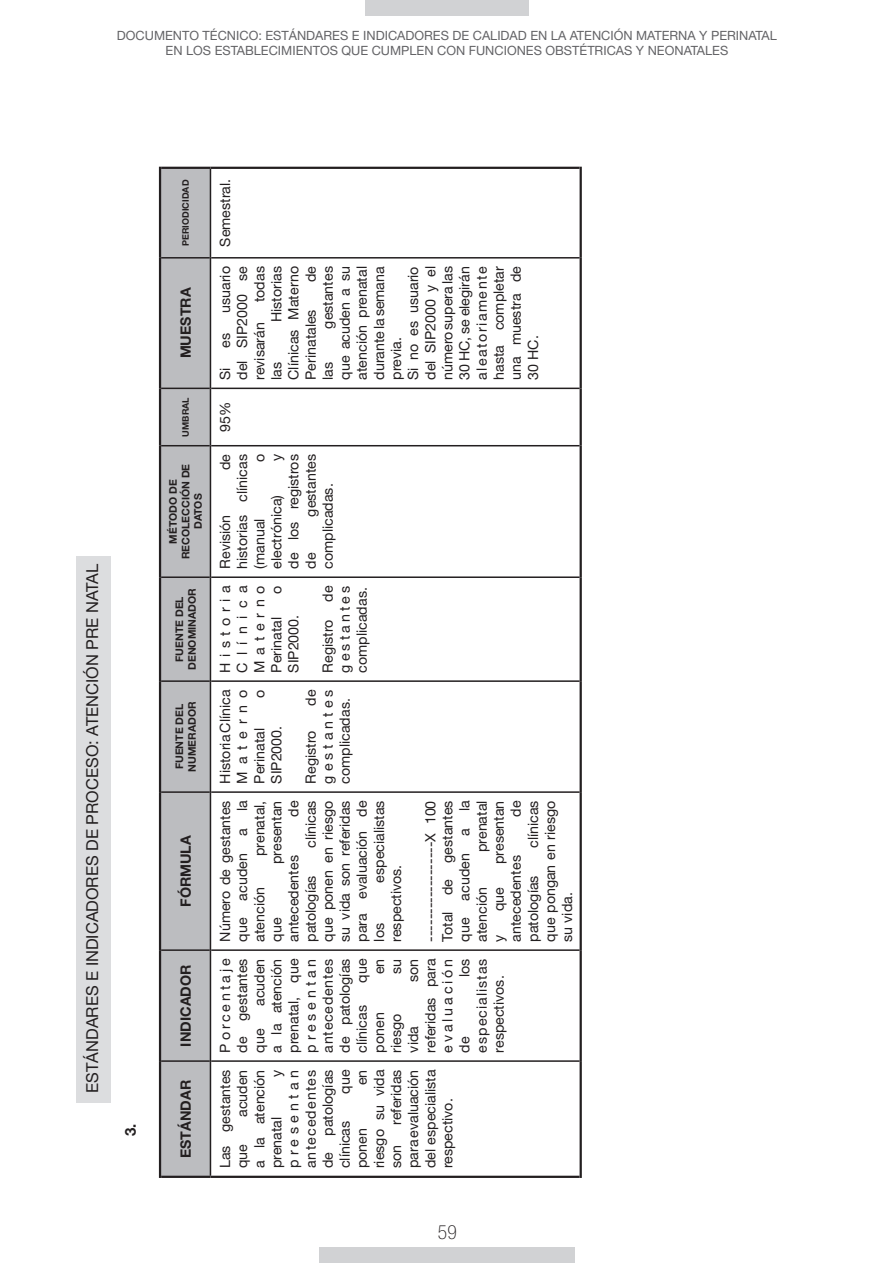
<style>
.page{position:relative;width:893px;height:1263px;background:#fff}
.page>*{position:absolute;margin:0;border:0;box-sizing:border-box;transform-origin:0 0}
.t1{font:100 condensed 19.5px "Helvetica Neue";color:#231f20}
.t2{font:16.5px "Helvetica Neue";color:#231f20}
.t3{font:700 15px "Helvetica Neue";color:#231f20}
.t4{font:14.25px/17.1px "Helvetica Neue";color:#231f20;text-align:justify}
.t5{font:700 14.25px "Helvetica Neue";color:#231f20}
.t6{font:12.75px/15.3px "Helvetica Neue";color:#636366;text-align:center}
.t7{font:700 10.5px/12.6px "Helvetica Neue";color:#231f20;text-align:center}
.t8{font:700 9px "Helvetica Neue";color:#231f20}
</style>
<div class="page">
<div style="left:365px;top:0;width:164px;height:16px;background:#d1d2d4"></div>
<div style="left:319px;top:1247px;width:255px;height:16px;background:#d1d2d4"></div>
<div style="left:76px;top:556px;width:34px;height:546px;background:#dcdddf"></div>
<div style="left:161px;top:169px;width:49px;height:1007px;background:#bcbdc0"></div>
<hr style="left:159px;top:1061px;width:2px;height:117px;background:#231f20">
<hr style="left:161px;top:1176px;width:49px;height:2px;background:#231f20">
<hr style="left:159px;top:950px;width:2px;height:111px;background:#231f20">
<hr style="left:159px;top:792px;width:2px;height:158px;background:#231f20">
<hr style="left:159px;top:681px;width:2px;height:111px;background:#231f20">
<hr style="left:159px;top:577px;width:2px;height:104px;background:#231f20">
<hr style="left:159px;top:446px;width:2px;height:131px;background:#231f20">
<hr style="left:159px;top:388px;width:2px;height:58px;background:#231f20">
<hr style="left:159px;top:258px;width:2px;height:130px;background:#231f20">
<hr style="left:159px;top:167px;width:2px;height:91px;background:#231f20">
<hr style="left:161px;top:167px;width:49px;height:2px;background:#231f20">
<hr style="left:210px;top:1176px;width:370px;height:2px;background:#231f20">
<hr style="left:210px;top:167px;width:370px;height:2px;background:#231f20">
<hr style="left:580px;top:1061px;width:2px;height:117px;background:#231f20">
<hr style="left:580px;top:950px;width:2px;height:111px;background:#231f20">
<hr style="left:580px;top:792px;width:2px;height:158px;background:#231f20">
<hr style="left:580px;top:681px;width:2px;height:111px;background:#231f20">
<hr style="left:580px;top:577px;width:2px;height:104px;background:#231f20">
<hr style="left:580px;top:446px;width:2px;height:131px;background:#231f20">
<hr style="left:580px;top:388px;width:2px;height:58px;background:#231f20">
<hr style="left:580px;top:258px;width:2px;height:130px;background:#231f20">
<hr style="left:580px;top:167px;width:2px;height:91px;background:#231f20">
<hr style="left:161px;top:1060px;width:49px;height:2px;background:#231f20">
<hr style="left:161px;top:949px;width:49px;height:2px;background:#231f20">
<hr style="left:161px;top:791px;width:49px;height:2px;background:#231f20">
<hr style="left:161px;top:680px;width:49px;height:2px;background:#231f20">
<hr style="left:161px;top:576px;width:49px;height:2px;background:#231f20">
<hr style="left:161px;top:445px;width:49px;height:1px;background:#231f20">
<hr style="left:161px;top:388px;width:49px;height:1px;background:#231f20">
<hr style="left:161px;top:257px;width:49px;height:2px;background:#231f20">
<hr style="left:210px;top:1061px;width:1px;height:115px;background:#231f20">
<hr style="left:210px;top:950px;width:1px;height:111px;background:#231f20">
<hr style="left:211px;top:1060px;width:369px;height:2px;background:#231f20">
<hr style="left:210px;top:792px;width:1px;height:158px;background:#231f20">
<hr style="left:211px;top:949px;width:369px;height:2px;background:#231f20">
<hr style="left:210px;top:681px;width:1px;height:111px;background:#231f20">
<hr style="left:211px;top:791px;width:369px;height:2px;background:#231f20">
<hr style="left:210px;top:577px;width:1px;height:104px;background:#231f20">
<hr style="left:211px;top:680px;width:369px;height:2px;background:#231f20">
<hr style="left:210px;top:446px;width:1px;height:131px;background:#231f20">
<hr style="left:211px;top:576px;width:369px;height:2px;background:#231f20">
<hr style="left:210px;top:388px;width:1px;height:58px;background:#231f20">
<hr style="left:211px;top:445px;width:369px;height:1px;background:#231f20">
<hr style="left:210px;top:258px;width:1px;height:130px;background:#231f20">
<hr style="left:211px;top:388px;width:369px;height:1px;background:#231f20">
<hr style="left:210px;top:169px;width:1px;height:89px;background:#231f20">
<hr style="left:211px;top:257px;width:369px;height:2px;background:#231f20">
<p class="t6" style="left:117px;top:27px;width:661px">DOCUMENTO TÉCNICO: ESTÁNDARES E INDICADORES DE CALIDAD EN LA ATENCIÓN MATERNA Y PERINATAL<br>EN LOS ESTABLECIMIENTOS QUE CUMPLEN CON FUNCIONES OBSTÉTRICAS Y NEONATALES</p>
<p class="t2" style="left:82px;top:1093px;width:530px;rotate:-90deg">ESTÁNDARES E INDICADORES DE PROCESO: ATENCIÓN PRE NATAL</p>
<p class="t3" style="left:121px;top:1136px;width:14px;rotate:-90deg">3.</p>
<p class="t8" style="left:180px;top:246px;width:68px;rotate:-90deg">PERIODICIDAD</p>
<p class="t5" style="left:177px;top:358px;width:72px;rotate:-90deg">MUESTRA</p>
<p class="t8" style="left:180px;top:437px;width:41px;rotate:-90deg">UMBRAL</p>
<p class="t7" style="left:166px;top:559px;width:97px;rotate:-90deg">MÉTODO DE<br>RECOLECCIÓN DE<br>DATOS</p>
<p class="t7" style="left:173px;top:670px;width:83px;rotate:-90deg">FUENTE DEL<br>DENOMINADOR</p>
<p class="t7" style="left:173px;top:772px;width:72px;text-align:left;rotate:-90deg">FUENTE DEL<br>NUMERADOR</p>
<p class="t5" style="left:177px;top:907px;width:73px;rotate:-90deg">FÓRMULA</p>
<p class="t5" style="left:177px;top:1046px;width:83px;rotate:-90deg">INDICADOR</p>
<p class="t5" style="left:177px;top:1158px;width:80px;rotate:-90deg">ESTÁNDAR</p>
<p class="t4" style="left:216px;top:247px;width:69px;rotate:-90deg">Semestral.</p>
<p class="t4" style="left:319px;top:380px;width:115px;text-align:left;text-indent:51px;rotate:-90deg">gestantes que acuden a su atención prenatal durante la semana previa.<br>Si no es usuario del SIP2000 y el número supera las<br>30 HC, se elegirán aleatoriamente hasta completar una muestra de<br>30 HC.</p>
<p class="t4" style="left:216px;top:380px;width:115px;text-indent:67px;rotate:-90deg">usuario del SIP2000 se revisarán</p>
<p class="t4" style="left:302px;top:282px;width:18px;rotate:-90deg">de</p>
<p class="t4" style="left:251px;top:302px;width:37px;rotate:-90deg">todas</p>
<p class="t4" style="left:268px;top:380px;width:115px;text-indent:58px;rotate:-90deg">Historias Clínicas Materno Perinatales</p>
<p class="t4" style="left:216px;top:348px;width:16px;rotate:-90deg">es</p>
<p class="t4" style="left:268px;top:380px;width:19px;rotate:-90deg">las</p>
<p class="t4" style="left:319px;top:380px;width:19px;rotate:-90deg">las</p>
<p class="t4" style="left:216px;top:380px;width:14px;rotate:-90deg">Si</p>
<p class="t4" style="left:216px;top:432px;width:32px;rotate:-90deg">95%</p>
<p class="t4" style="left:268px;top:569px;width:116px;text-indent:107px;rotate:-90deg">y de los registros de</p>
<p class="t4" style="left:216px;top:569px;width:116px;text-indent:98px;rotate:-90deg">de historias clínicas (manual</p>
<p class="t4" style="left:302px;top:569px;width:116px;text-indent:52px;rotate:-90deg">gestantes complicadas.</p>
<p class="t4" style="left:251px;top:462px;width:10px;rotate:-90deg">o</p>
<p class="t4" style="left:268px;top:569px;width:75px;rotate:-90deg">electrónica)</p>
<p class="t4" style="left:216px;top:569px;width:56px;rotate:-90deg">Revisión</p>
<p class="t4" style="left:216px;top:673px;width:88px;rotate:-90deg">Historia Clínica Materno Perinatal</p>
<p class="t4" style="left:268px;top:594px;width:10px;rotate:-90deg">o</p>
<p class="t4" style="left:285px;top:673px;width:59px;rotate:-90deg">SIP2000.</p>
<p class="t4" style="left:319px;top:673px;width:88px;rotate:-90deg">Registro de gestantes complicadas.</p>
<p class="t4" style="left:216px;top:784px;width:95px;rotate:-90deg">Historia Clínica Materno Perinatal</p>
<p class="t4" style="left:302px;top:784px;width:95px;text-indent:78px;rotate:-90deg">de gestantes complicadas.</p>
<p class="t4" style="left:251px;top:698px;width:10px;rotate:-90deg">o</p>
<p class="t4" style="left:268px;top:784px;width:59px;rotate:-90deg">SIP2000.</p>
<p class="t4" style="left:302px;top:784px;width:55px;rotate:-90deg">Registro</p>
<p class="t4" style="left:216px;top:942px;width:143px;rotate:-90deg">Número de gestantes que acuden a la atención</p>
<p class="t4" style="left:370px;top:942px;width:143px;text-indent:59px;rotate:-90deg">especialistas respectivos.</p>
<p class="t4" style="left:422px;top:942px;width:143px;rotate:-90deg">------------------X 100<br>Total de gestantes que acuden a la atención</p>
<p class="t4" style="left:302px;top:942px;width:143px;text-indent:94px;rotate:-90deg">clínicas que ponen en riesgo su vida son referidas para evaluación de los</p>
<p class="t4" style="left:285px;top:817px;width:18px;rotate:-90deg">de</p>
<p class="t4" style="left:507px;top:817px;width:18px;rotate:-90deg">de</p>
<p class="t4" style="left:524px;top:942px;width:143px;text-indent:94px;rotate:-90deg">clínicas que pongan en riesgo su vida.</p>
<p class="t4" style="left:268px;top:942px;width:143px;text-indent:78px;rotate:-90deg">presentan antecedentes</p>
<p class="t4" style="left:490px;top:942px;width:143px;text-indent:78px;rotate:-90deg">presentan antecedentes</p>
<p class="t4" style="left:473px;top:852px;width:53px;rotate:-90deg">prenatal</p>
<p class="t4" style="left:251px;top:856px;width:57px;rotate:-90deg">prenatal,</p>
<p class="t4" style="left:302px;top:942px;width:68px;rotate:-90deg">patologías</p>
<p class="t4" style="left:524px;top:942px;width:68px;rotate:-90deg">patologías</p>
<p class="t4" style="left:490px;top:911px;width:26px;rotate:-90deg">que</p>
<p class="t4" style="left:268px;top:942px;width:26px;rotate:-90deg">que</p>
<p class="t4" style="left:490px;top:942px;width:9px;rotate:-90deg">y</p>
<p class="t4" style="left:404px;top:1052px;width:95px;text-indent:71px;rotate:-90deg">son referidas para evaluación de</p>
<p class="t4" style="left:251px;top:1052px;width:95px;text-indent:47px;rotate:-90deg">acuden a la atención prenatal, que presentan antecedentes de patologías clínicas</p>
<p class="t4" style="left:353px;top:983px;width:26px;rotate:-90deg">que</p>
<p class="t4" style="left:216px;top:1052px;width:95px;rotate:-90deg">Porcentaje de gestantes que</p>
<p class="t4" style="left:456px;top:1052px;width:95px;text-indent:75px;rotate:-90deg">los especialistas respectivos.</p>
<p class="t4" style="left:370px;top:974px;width:17px;rotate:-90deg">en</p>
<p class="t4" style="left:387px;top:974px;width:17px;rotate:-90deg">su</p>
<p class="t4" style="left:370px;top:1052px;width:42px;rotate:-90deg">ponen</p>
<p class="t4" style="left:387px;top:1052px;width:41px;rotate:-90deg">riesgo</p>
<p class="t4" style="left:404px;top:1052px;width:28px;rotate:-90deg">vida</p>
<p class="t4" style="left:268px;top:1168px;width:100px;text-indent:92px;rotate:-90deg">y presentan antecedentes de patologías clínicas</p>
<p class="t4" style="left:387px;top:1168px;width:100px;text-indent:44px;rotate:-90deg">referidas para evaluación del especialista respectivo.</p>
<p class="t4" style="left:353px;top:1168px;width:100px;text-indent:83px;rotate:-90deg">en riesgo su vida son</p>
<p class="t4" style="left:336px;top:1093px;width:26px;rotate:-90deg">que</p>
<p class="t4" style="left:216px;top:1168px;width:100px;rotate:-90deg">Las gestantes que</p>
<p class="t4" style="left:233px;top:1168px;width:100px;text-indent:51px;rotate:-90deg">acuden a la atención prenatal</p>
<p class="t4" style="left:353px;top:1168px;width:42px;rotate:-90deg">ponen</p>
<h1 class="t1" style="left:438px;top:1221px;width:10px">59</h1>
</div>
